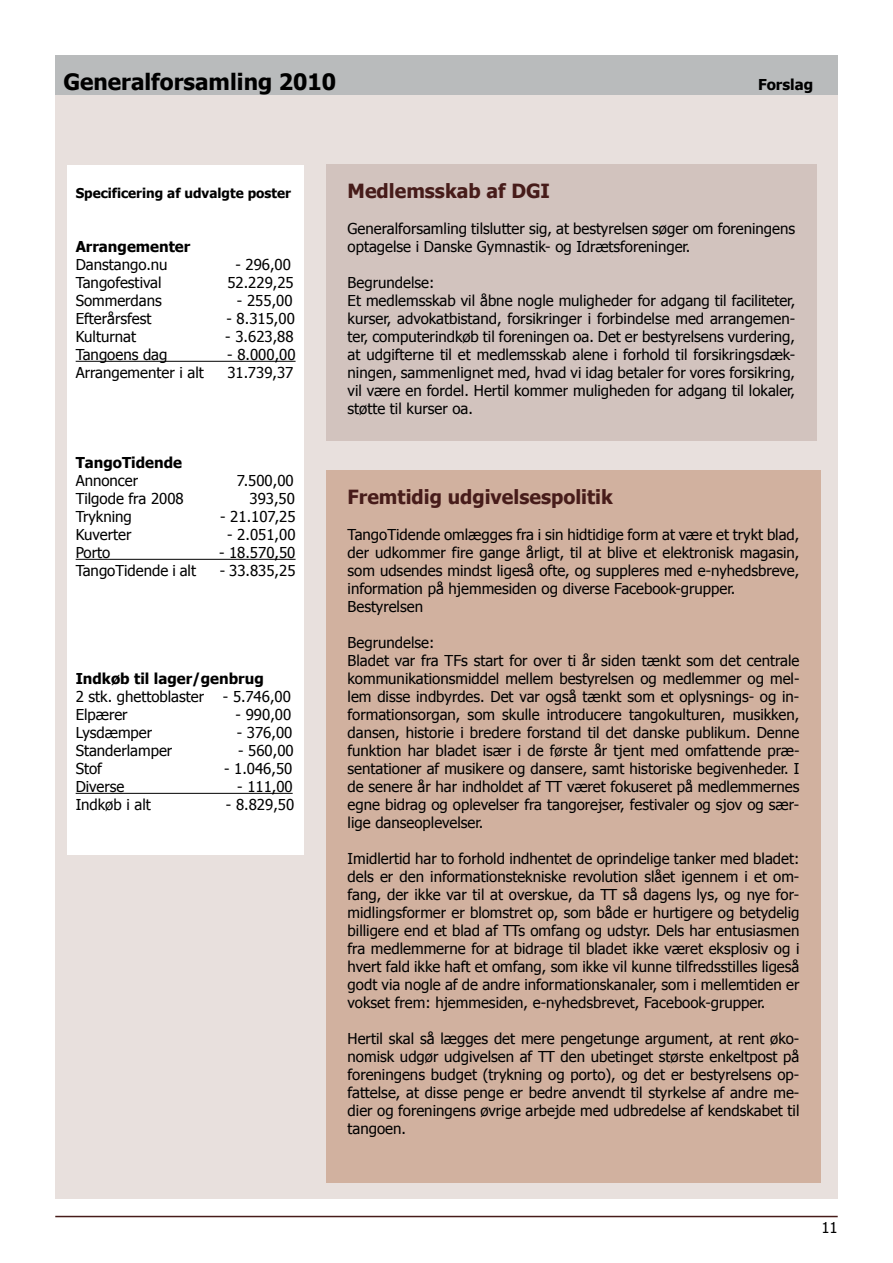
<style>
.page{position:relative;width:893px;height:1263px;background:#fff}
.page>*{position:absolute;margin:0;border:0;box-sizing:border-box;transform-origin:0 0}
.t1{font:700 22.5px "Tahoma";color:#000}
.t2{font:700 19.5px "Tahoma";color:#471c1a}
.t3{font:15px/18px "Tahoma";color:#000}
.t4{font:700 15px "Tahoma";color:#000}
.t5{font:700 13.5px "Tahoma";color:#000}
</style>
<div class="page">
<hr style="left:55px;top:1216px;width:783px;height:1px;background:#471c1a">
<div style="left:55px;top:55px;width:783px;height:1144px;background:#e8e0dd"></div>
<div style="left:326px;top:470px;width:495px;height:712px;background:#d1b19f"></div>
<div style="left:326px;top:165px;width:490px;height:276px;background:#d2c3be"></div>
<div style="left:55px;top:55px;width:783px;height:40px;background:#b9bbbc"></div>
<div style="left:67px;top:165px;width:237px;height:690px;background:#fff"></div>
<hr style="left:76px;top:361px;width:220px;height:1px;background:#000">
<hr style="left:76px;top:559px;width:220px;height:1px;background:#000">
<hr style="left:76px;top:793px;width:217px;height:1px;background:#000">
<h1 class="t1" style="left:63px;top:66px;width:274px">Generalforsamling 2010</h1>
<p class="t4" style="left:758px;top:74px;width:57px">Forslag</p>
<p class="t5" style="left:76px;top:184px;width:217px">Specificering af udvalgte poster</p>
<p class="t4" style="left:76px;top:236px;width:116px">Arrangementer</p>
<p class="t3" style="left:76px;top:255px;width:93px">Danstango.nu</p>
<p class="t3" style="left:235px;top:255px;width:57px">- 296,00</p>
<p class="t3" style="left:76px;top:273px;width:87px">Tangofestival</p>
<p class="t3" style="left:227px;top:273px;width:68px">52.229,25</p>
<p class="t3" style="left:76px;top:291px;width:88px">Sommerdans</p>
<p class="t3" style="left:237px;top:291px;width:57px">- 255,00</p>
<p class="t3" style="left:76px;top:309px;width:77px">Efterårsfest</p>
<p class="t3" style="left:226px;top:309px;width:70px">- 8.315,00</p>
<p class="t3" style="left:76px;top:327px;width:62px">Kulturnat</p>
<p class="t3" style="left:225px;top:327px;width:70px">- 3.623,88</p>
<p class="t3" style="left:76px;top:345px;width:93px">Tangoens dag</p>
<p class="t3" style="left:227px;top:345px;width:70px">- 8.000,00</p>
<p class="t3" style="left:76px;top:363px;width:130px">Arrangementer i alt</p>
<p class="t3" style="left:227px;top:363px;width:68px">31.739,37</p>
<p class="t4" style="left:76px;top:452px;width:108px">TangoTidende</p>
<p class="t3" style="left:76px;top:471px;width:64px">Annoncer</p>
<p class="t3" style="left:237px;top:471px;width:58px">7.500,00</p>
<p class="t3" style="left:76px;top:489px;width:110px">Tilgode fra 2008</p>
<p class="t3" style="left:250px;top:489px;width:47px">393,50</p>
<p class="t3" style="left:76px;top:507px;width:58px">Trykning</p>
<p class="t3" style="left:220px;top:507px;width:77px">- 21.107,25</p>
<p class="t3" style="left:76px;top:525px;width:57px">Kuverter</p>
<p class="t3" style="left:227px;top:525px;width:70px">- 2.051,00</p>
<p class="t3" style="left:76px;top:543px;width:36px">Porto</p>
<p class="t3" style="left:219px;top:543px;width:78px">- 18.570,50</p>
<p class="t3" style="left:76px;top:561px;width:122px">TangoTidende i alt</p>
<p class="t3" style="left:220px;top:561px;width:77px">- 33.835,25</p>
<p class="t4" style="left:76px;top:668px;width:190px">Indkøb til lager/genbrug</p>
<p class="t3" style="left:76px;top:687px;width:130px">2 stk. ghettoblaster</p>
<p class="t3" style="left:223px;top:687px;width:69px">- 5.746,00</p>
<p class="t3" style="left:76px;top:705px;width:53px">Elpærer</p>
<p class="t3" style="left:236px;top:705px;width:57px">- 990,00</p>
<p class="t3" style="left:76px;top:723px;width:78px">Lysdæmper</p>
<p class="t3" style="left:237px;top:723px;width:57px">- 376,00</p>
<p class="t3" style="left:76px;top:741px;width:98px">Standerlamper</p>
<p class="t3" style="left:238px;top:741px;width:57px">- 560,00</p>
<p class="t3" style="left:76px;top:759px;width:28px">Stof</p>
<p class="t3" style="left:224px;top:759px;width:70px">- 1.046,50</p>
<p class="t3" style="left:76px;top:777px;width:50px">Diverse</p>
<p class="t3" style="left:237px;top:777px;width:57px">- 111,00</p>
<p class="t3" style="left:76px;top:795px;width:77px">Indkøb i alt</p>
<p class="t3" style="left:226px;top:795px;width:70px">- 8.829,50</p>
<h2 class="t2" style="left:348px;top:177px;width:204px">Medlemsskab af DGI</h2>
<p class="t3" style="left:348px;top:219px;width:449px">Generalforsamling tilslutter sig, at bestyrelsen søger om foreningens optagelse i Danske Gymnastik- og Idrætsforeninger.</p>
<p class="t3" style="left:348px;top:273px;width:449px">Begrundelse:<br>Et medlemsskab vil åbne nogle muligheder for adgang til faciliteter, kurser, advokatbistand, forsikringer i forbindelse med arrangemen&shy;ter, computerindkøb til foreningen oa. Det er bestyrelsens vurdering, at udgifterne til et medlemsskab alene i forhold til forsikringsdæk&shy;ningen, sammenlignet med, hvad vi idag betaler for vores forsikring, vil være en fordel. Hertil kommer muligheden for adgang til lokaler, støtte til kurser oa.</p>
<h2 class="t2" style="left:348px;top:483px;width:267px">Fremtidig udgivelsespolitik</h2>
<p class="t3" style="left:348px;top:525px;width:453px">TangoTidende omlægges fra i sin hidtidige form at være et trykt blad, der udkommer fire gange årligt, til at blive et elektronisk magasin, som udsendes mindst ligeså ofte, og suppleres med e-nyhedsbreve, information på hjemmesiden og diverse Facebook-grupper.<br>Bestyrelsen</p>
<p class="t3" style="left:348px;top:633px;width:453px">Begrundelse:<br>Bladet var fra TFs start for over ti år siden tænkt som det centrale kommunikationsmiddel mellem bestyrelsen og medlemmer og mel&shy;lem disse indbyrdes. Det var også tænkt som et oplysnings- og in&shy;formationsorgan, som skulle introducere tangokulturen, musikken, dansen, historie i bredere forstand til det danske publikum. Denne funktion har bladet især i de første år tjent med omfattende præ&shy;sentationer af musikere og dansere, samt historiske begivenheder. I de senere år har indholdet af TT været fokuseret på medlemmernes egne bidrag og oplevelser fra tangorejser, festivaler og sjov og sær&shy;lige danseoplevelser.</p>
<p class="t3" style="left:348px;top:849px;width:453px;text-align:justify">Imidlertid har to forhold indhentet de oprindelige tanker med bladet: dels er den informationstekniske revolution slået igennem i et om&shy;fang, der ikke var til at overskue, da TT så dagens lys, og nye for&shy;midlingsformer er blomstret op, som både er hurtigere og betydelig billigere end et blad af TTs omfang og udstyr. Dels har entusiasmen fra medlemmerne for at bidrage til bladet ikke været eksplosiv og i hvert fald ikke haft et omfang, som ikke vil kunne tilfredsstilles ligeså godt via nogle af de andre informationskanaler, som i mellemtiden er vokset frem: hjemmesiden, e-nyhedsbrevet, Facebook-grupper.</p>
<p class="t3" style="left:348px;top:1029px;width:453px;text-align:justify">Hertil skal så lægges det mere pengetunge argument, at rent øko&shy;nomisk udgør udgivelsen af TT den ubetinget største enkeltpost på foreningens budget (trykning og porto), og det er bestyrelsens op&shy;fattelse, at disse penge er bedre anvendt til styrkelse af andre me&shy;dier og foreningens øvrige arbejde med udbredelse af kendskabet til tangoen.</p>
<p class="t3" style="left:821px;top:1218px;width:18px">11</p>
</div>
